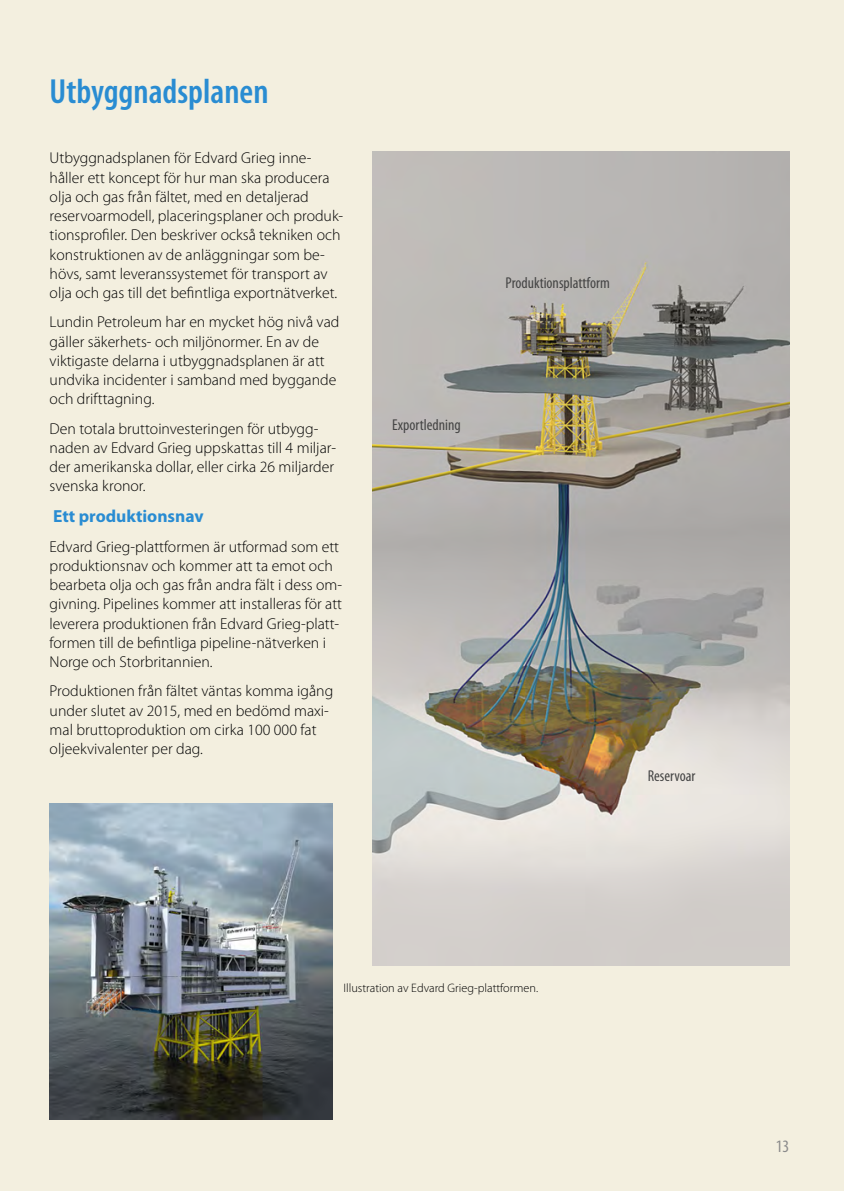
<style>
.page{position:relative;width:844px;height:1191px;background:#fff}
.page>*{position:absolute;margin:0;border:0;box-sizing:border-box;transform-origin:0 0}
.t1{font:600 condensed 35px "Myriad Pro";color:#298cd2}
.t2{font:700 17.5px "Myriad Pro";color:#298cd2}
.t3{font:condensed 17.5px "Myriad Pro";color:#8b8b8b}
.t4{font:300 15.75px/19.2px "Myriad Pro";color:#000}
.t5{font:condensed 15.75px "Myriad Pro";color:#454545}
.t6{font:300 12.25px "Myriad Pro";color:#000}
</style>
<div class="page">
<div style="left:0;top:0;width:843px;height:1191px;background:#f3efdf"></div>
<img style="left:372px;top:152px;width:417px;height:813px">
<img style="left:50px;top:804px;width:283px;height:315px">
<h1 class="t1" style="left:50px;top:79px;width:220px">Utbyggnadsplanen</h1>
<p class="t4" style="left:50px;top:150px;width:295px">Utbyggnadsplanen för Edvard Grieg inne&shy;håller ett koncept för hur man ska producera olja och gas från fältet, med en detaljerad reservoar modell, placeringsplaner och produk&shy;tionsprofiler. Den beskriver också tekniken och konstruktionen av de anläggningar som be&shy;hövs, samt leveranssystemet för transport av olja och gas till det befintliga exportnätverket.</p>
<p class="t4" style="left:50px;top:314px;width:291px">Lundin Petroleum har en mycket hög nivå vad gäller säkerhets- och miljönormer. En av de viktigaste delarna i utbyggnadsplanen är att undvika incidenter i samband med byggande och drifttagning.</p>
<p class="t4" style="left:50px;top:420px;width:288px">Den totala bruttoinvesteringen för utbygg&shy;naden av Edvard Grieg uppskattas till 4 miljar&shy;der amerikanska dollar, eller cirka 26 miljarder svenska kronor.</p>
<p class="t2" style="left:53px;top:510px;width:152px">Ett produktionsnav</p>
<p class="t4" style="left:50px;top:538px;width:294px">Edvard Grieg-plattformen är utformad som ett produktionsnav och kommer att ta emot och bearbeta olja och gas från andra fält i dess om&shy;givning. Pipelines kommer att installeras för att leverera produktionen från Edvard Grieg-platt&shy;formen till de befintliga pipeline-nätverken i Norge och Storbritannien.</p>
<p class="t4" style="left:50px;top:682px;width:285px">Produktionen från fältet väntas komma igång under slutet av 2015, med en bedömd maxi&shy;mal bruttoproduktion om cirka 100 000 fat oljeekvivalenter per dag.</p>
<p class="t5" style="left:505px;top:277px;width:106px">Produktionsplattform</p>
<p class="t5" style="left:392px;top:419px;width:70px">Exportledning</p>
<p class="t5" style="left:647px;top:770px;width:49px">Reservoar</p>
<p class="t6" style="left:343px;top:983px;width:196px">Illustration av Edvard Grieg-plattformen.</p>
<p class="t3" style="left:775px;top:1140px;width:15px">13</p>
</div>
